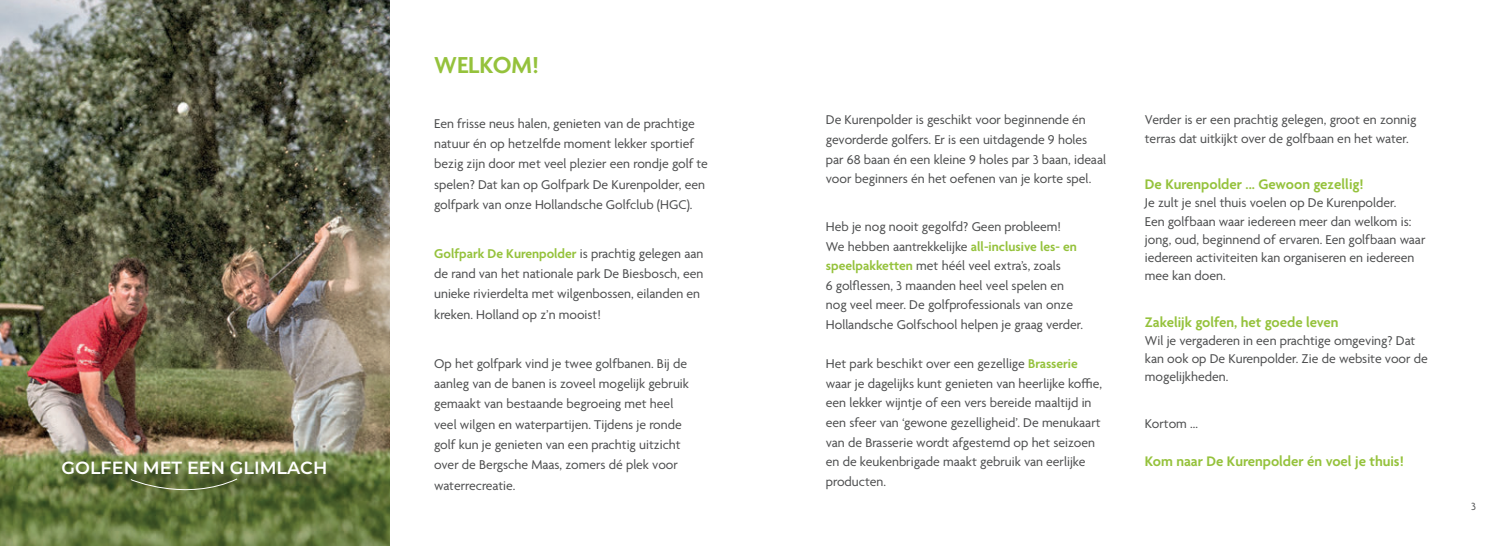
<style>
.page{position:relative;width:1510px;height:546px;background:#fff}
.page>*{position:absolute;margin:0;border:0;box-sizing:border-box;transform-origin:0 0}
.t1{font:600 25px "Agenda";color:#95c23c}
.t2{font:600 17.62px "Montserrat";color:#fff}
.t3{font:600 15px "Agenda";color:#95c23c}
.t4{font:13.75px/19.6px "Agenda";color:#4b4c4d}
.t5{font:11.25px "Agenda";color:#4b4c4d}
.s1{font-weight:600;color:#95c23c}
</style>
<div class="page">
<img style="left:0;top:0;width:389px;height:546px">
<div style="left:65px;top:463px;width:276px;height:42px;background:#231f20;opacity:.75"></div>
<svg style="left:130px;top:478px;width:108px;height:19px;background:#61713f"></svg>
<p class="t2" style="left:62px;top:455px;width:267px">GOLFEN MET EEN GLIMLACH</p>
<h1 class="t1" style="left:434px;top:51px;width:106px">WELKOM!</h1>
<p class="t4" style="left:434px;top:114px;width:275px;line-height:20.4px">Een frisse neus halen, genieten van de prachtige natuur én op hetzelfde moment lekker sportief bezig zijn door met veel plezier een rondje golf te spelen? Dat kan op Golfpark De Kurenpolder, een golfpark van onze Hollandsche Golfclub (HGC).</p>
<p class="t4" style="left:434px;top:244px;width:271px;line-height:20.4px"><span class="s1">Golfpark De Kurenpolder</span> is prachtig gelegen aan de rand van het nationale park De Biesbosch, een unieke rivierdelta met wilgenbossen, eilanden en kreken. Holland op z’n mooist!</p>
<p class="t4" style="left:434px;top:354px;width:256px;line-height:20.4px">Op het golfpark vind je twee golfbanen. Bij de aanleg van de banen is zoveel mogelijk gebruik gemaakt van bestaande begroeing met heel veel wilgen en waterpartijen. Tijdens je ronde golf kun je genieten van een prachtig uitzicht over de Bergsche Maas, zomers dé plek voor waterrecreatie.</p>
<p class="t4" style="left:826px;top:111px;width:282px">De Kurenpolder is geschikt voor beginnende én gevorderde golfers. Er is een uitdagende 9 holes par 68 baan én een kleine 9 holes par 3 baan, ideaal voor beginners én het oefenen van je korte spel.</p>
<p class="t4" style="left:826px;top:218px;width:259px">Heb je nog nooit gegolfd? Geen probleem!<br>We hebben aantrekkelijke <span class="s1">all-inclusive les- en speelpakketten</span> met héél veel extra’s, zoals<br>6 golflessen, 3 maanden heel veel spelen en nog veel meer. De golfprofessionals van onze Hollandsche Golfschool helpen je graag verder.</p>
<p class="t4" style="left:826px;top:355px;width:278px">Het park beschikt over een gezellige <span class="s1">Brasserie </span>waar je dagelijks kunt genieten van heerlijke koffie, een lekker wijntje of een vers bereide maaltijd in een sfeer van ‘gewone gezelligheid’. De menukaart van de Brasserie wordt afgestemd op het seizoen en de keukenbrigade maakt gebruik van eerlijke producten.</p>
<p class="t4" style="left:1144px;top:112px;width:273px;line-height:18.2px">Verder is er een prachtig gelegen, groot en zonnig terras dat uitkijkt over de golfbaan en het water.</p>
<p class="t3" style="left:1144px;top:176px;width:220px">De Kurenpolder ... Gewoon gezellig!</p>
<p class="t4" style="left:1144px;top:195px;width:282px;line-height:18.2px">Je zult je snel thuis voelen op De Kurenpolder.<br>Een golfbaan waar iedereen meer dan welkom is: jong, oud, beginnend of ervaren. Een golfbaan waar iedereen activiteiten kan organiseren en iedereen mee kan doen.</p>
<p class="t3" style="left:1144px;top:314px;width:195px">Zakelijk golfen, het goede leven</p>
<p class="t4" style="left:1144px;top:332px;width:284px;line-height:18.2px">Wil je vergaderen in een prachtige omgeving? Dat kan ook op De Kurenpolder. Zie de website voor de mogelijkheden.</p>
<p class="t4" style="left:1144px;top:414px;width:55px">Kortom …</p>
<p class="t3" style="left:1144px;top:453px;width:260px">Kom naar De Kurenpolder én voel je thuis!</p>
<p class="t5" style="left:1471px;top:500px;width:6px">3</p>
</div>
